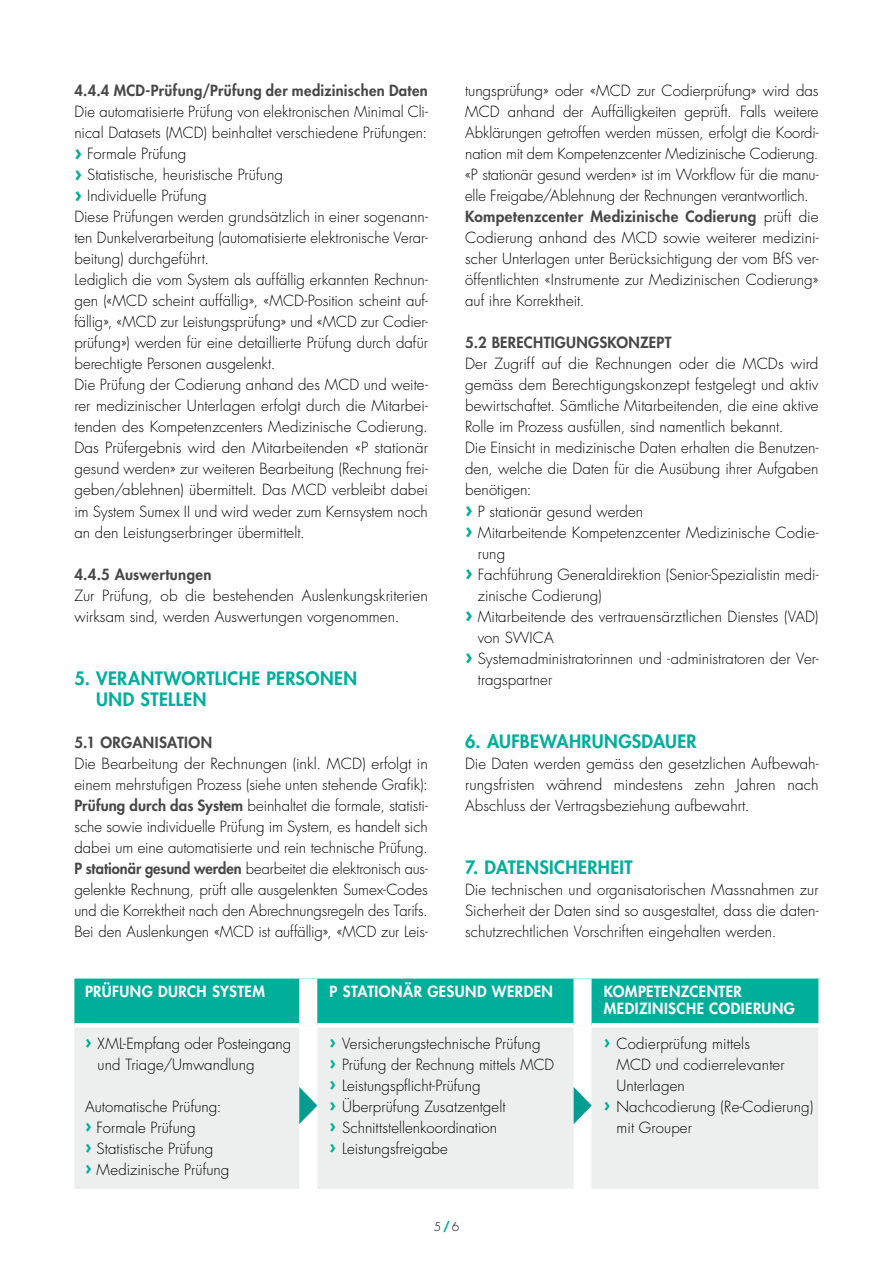
<style>
.page{position:relative;width:893px;height:1263px;background:#fff}
.page>*{position:absolute;margin:0;border:0;box-sizing:border-box;transform-origin:0 0}
.t1{font:800 18px/21px "Futura Std";letter-spacing:.02em;color:#00af9a}
.t2{font:300 15px/21px "Futura Std";color:#000}
.t3{font:800 15px "Futura Std";letter-spacing:.02em;color:#474847}
.t4{font:800 15px/16.5px "Futura Std";letter-spacing:.03em;color:#fff}
.t5{font:300 12px "Futura Std";color:#000}
.s1{font-weight:700;font-size:21px;color:#00af9a}
.s2{font-weight:800;color:#474847}
.s3{font-weight:700;font-size:18px;color:#00af9a}
.s4{font-weight:700;color:#00af9a}
</style>
<div class="page">
<div style="left:74px;top:978px;width:744px;height:45px;background:#00af9a"></div>
<div style="left:74px;top:1028px;width:744px;height:161px;background:#edeeee"></div>
<svg style="left:74px;top:1023px;width:225px;height:3px"></svg>
<svg style="left:317px;top:1023px;width:257px;height:3px"></svg>
<svg style="left:592px;top:1023px;width:229px;height:1px"></svg>
<div style="left:299px;top:978px;width:18px;height:47px;background:#fff"></div>
<div style="left:574px;top:978px;width:18px;height:47px;background:#fff"></div>
<div style="left:299px;top:1025px;width:18px;height:164px;background:#fff"></div>
<div style="left:574px;top:1025px;width:18px;height:164px;background:#fff"></div>
<svg style="left:299px;top:1087px;width:18px;height:37px"></svg>
<svg style="left:574px;top:1087px;width:18px;height:37px"></svg>
<p class="t3" style="left:74px;top:81px;width:355px">4.4.4 MCD-Prüfung/Prüfung der medizinischen Daten</p>
<p class="t2" style="left:74px;top:102px;width:355px">Die automatisierte Prüfung von elektronischen Minimal Cli&shy;nical Datasets (MCD) beinhaltet verschiedene Prüfungen: <span class="s1">›</span> Formale Prüfung<br><span class="s1">›</span> Statistische, heuristische Prüfung<br><span class="s1">›</span> Individuelle Prüfung<br>Diese Prüfungen werden grundsätzlich in einer sogenann&shy;ten Dunkelverarbeitung (automatisierte elektronische Verar&shy;beitung) durchgeführt.<br>Lediglich die vom System als auffällig erkannten Rechnun&shy;gen («MCD scheint auffällig», «MCD-Position scheint auf&shy;fällig», «MCD zur Leistungsprüfung» und «MCD zur Codier&shy;prüfung») werden für eine detaillierte Prüfung durch dafür berechtigte Personen ausgelenkt.<br>Die Prüfung der Codierung anhand des MCD und weite&shy;rer medizinischer Unterlagen erfolgt durch die Mitarbei&shy;tenden des Kompetenzcenters Medizinische Codierung.<br>Das Prüfergebnis wird den Mitarbeitenden «P stationär gesund werden» zur weiteren Bearbeitung (Rechnung frei&shy;geben/ablehnen) übermittelt. Das MCD verbleibt dabei im System Sumex II und wird weder zum Kernsystem noch an den Leistungserbringer übermittelt.</p>
<p class="t3" style="left:74px;top:564px;width:139px">4.4.5 Auswertungen</p>
<p class="t2" style="left:74px;top:585px;width:355px">Zur Prüfung, ob die bestehenden Auslenkungskriterien wirksam sind, werden Auswertungen vorgenommen.</p>
<p class="t1" style="left:96px;top:667px;width:262px;text-indent:-22px">5. VERANTWORTLICHE PERSONEN<br>UND STELLEN</p>
<p class="t3" style="left:74px;top:732px;width:139px">5.1 ORGANISATION</p>
<p class="t2" style="left:74px;top:753px;width:355px;text-align:justify">Die Bearbeitung der Rechnungen (inkl. MCD) erfolgt in einem mehrstufigen Prozess (siehe unten stehende Grafik):<br><span class="s2">Prüfung durch das System</span> beinhaltet die formale, statisti&shy;sche sowie individuelle Prüfung im System, es handelt sich dabei um eine automatisierte und rein technische Prüfung.<br><span class="s2">P stationär gesund werden</span> bearbeitet die elektronisch aus&shy;gelenkte Rechnung, prüft alle ausgelenkten Sumex-Codes und die Korrektheit nach den Abrechnungsregeln des Tarifs.<br>Bei den Auslenkungen «MCD ist auffällig», «MCD zur Leis-</p>
<p class="t2" style="left:465px;top:81px;width:355px">tungsprüfung» oder «MCD zur Codierprüfung» wird das MCD anhand der Auffälligkeiten geprüft. Falls weitere Abklärungen getroffen werden müssen, erfolgt die Koordi&shy;nation mit dem Kompetenzcenter Medizinische Codierung. «P stationär gesund werden» ist im Workflow für die manu&shy;elle Freigabe/Ablehnung der Rechnungen verantwortlich.<br><span class="s2">Kompetenzcenter Medizinische Codierung</span> prüft die Codierung anhand des MCD sowie weiterer medizini&shy;scher Unterlagen unter Berücksichtigung der vom BfS ver&shy;öffentlichten «Instrumente zur Medizinischen Codierung» auf ihre Korrektheit.</p>
<p class="t3" style="left:465px;top:333px;width:208px">5.2 BERECHTIGUNGSKONZEPT</p>
<p class="t2" style="left:465px;top:354px;width:355px">Der Zugriff auf die Rechnungen oder die MCDs wird</p>
<p class="t2" style="left:465px;top:375px;width:355px">gemäss dem Berechtigungskonzept festgelegt und aktiv</p>
<p class="t2" style="left:465px;top:396px;width:355px">bewirtschaftet. Sämtliche Mitarbeitenden, die eine aktive</p>
<p class="t2" style="left:465px;top:417px;width:320px">Rolle im Prozess ausfüllen, sind namentlich bekannt.</p>
<p class="t2" style="left:465px;top:438px;width:355px">Die Einsicht in medizinische Daten erhalten die Benutzen-</p>
<p class="t2" style="left:465px;top:459px;width:355px">den, welche die Daten für die Ausübung ihrer Aufgaben</p>
<p class="t2" style="left:465px;top:480px;width:68px">benötigen:</p>
<p class="t2" style="left:465px;top:501px;width:180px"><span class="s1">›</span> P stationär gesund werden</p>
<p class="t2" style="left:465px;top:522px;width:355px"><span class="s1">›</span> Mitarbeitende Kompetenzcenter Medizinische Codie-</p>
<p class="t2" style="left:478px;top:543px;width:29px">rung</p>
<p class="t2" style="left:465px;top:564px;width:355px"><span class="s1">›</span> Fachführung Generaldirektion (Senior-Spezialistin medi-</p>
<p class="t2" style="left:478px;top:585px;width:125px">zinische Codierung)</p>
<p class="t2" style="left:465px;top:606px;width:355px"><span class="s1">›</span> Mitarbeitende des vertrauensärztlichen Dienstes (VAD)</p>
<p class="t2" style="left:478px;top:627px;width:77px">von SWICA</p>
<p class="t2" style="left:465px;top:648px;width:355px"><span class="s1">›</span> Systemadministratorinnen und -administratoren der Ver-</p>
<p class="t2" style="left:478px;top:669px;width:76px">tragspartner</p>
<p class="t1" style="left:465px;top:730px;width:233px">6. AUFBEWAHRUNGSDAUER</p>
<p class="t2" style="left:465px;top:753px;width:355px;text-align:justify">Die Daten werden gemäss den gesetzlichen Aufbewah&shy;rungsfristen während mindestens zehn Jahren nach Abschluss der Vertragsbeziehung aufbewahrt.</p>
<p class="t1" style="left:465px;top:856px;width:169px">7. DATENSICHERHEIT</p>
<p class="t2" style="left:465px;top:879px;width:355px;text-align:justify">Die technischen und organisatorischen Massnahmen zur Sicherheit der Daten sind so ausgestaltet, dass die daten&shy;schutzrechtlichen Vorschriften eingehalten werden.</p>
<p class="t4" style="left:85px;top:983px;width:181px">PRÜFUNG DURCH SYSTEM</p>
<p class="t4" style="left:330px;top:983px;width:225px">P STATIONÄR GESUND WERDEN</p>
<p class="t4" style="left:604px;top:983px;width:193px">KOMPETENZCENTER<br>MEDIZINISCHE CODIERUNG</p>
<p class="t2" style="left:98px;top:1033px;width:195px;text-indent:-13px"><span class="s3">›</span> XML-Empfang oder Posteingang und Triage/Umwandlung</p>
<p class="t2" style="left:85px;top:1096px;width:146px">Automatische Prüfung: <span class="s3">›</span> Formale Prüfung<br><span class="s3">›</span> Statistische Prüfung<br><span class="s3">›</span> Medizinische Prüfung</p>
<p class="t2" style="left:330px;top:1033px;width:226px"><span class="s3">›</span> Versicherungstechnische Prüfung<br><span class="s3">›</span> Prüfung der Rechnung mittels MCD <span class="s3">›</span> Leistungspflicht-Prüfung<br><span class="s3">›</span> Überprüfung Zusatzentgelt<br><span class="s3">›</span> Schnittstellenkoordination<br><span class="s3">›</span> Leistungsfreigabe</p>
<p class="t2" style="left:604px;top:1033px;width:148px"><span class="s3">›</span> Codierprüfung mittels</p>
<p class="t2" style="left:616px;top:1054px;width:170px">MCD und codierrelevanter</p>
<p class="t2" style="left:616px;top:1075px;width:70px">Unterlagen</p>
<p class="t2" style="left:604px;top:1096px;width:211px"><span class="s3">›</span> Nachcodierung (Re-Codierung)</p>
<p class="t2" style="left:616px;top:1117px;width:77px">mit Grouper</p>
<p class="t5" style="left:434px;top:1219px;width:27px">5<span class="s4">/</span>6</p>
</div>
